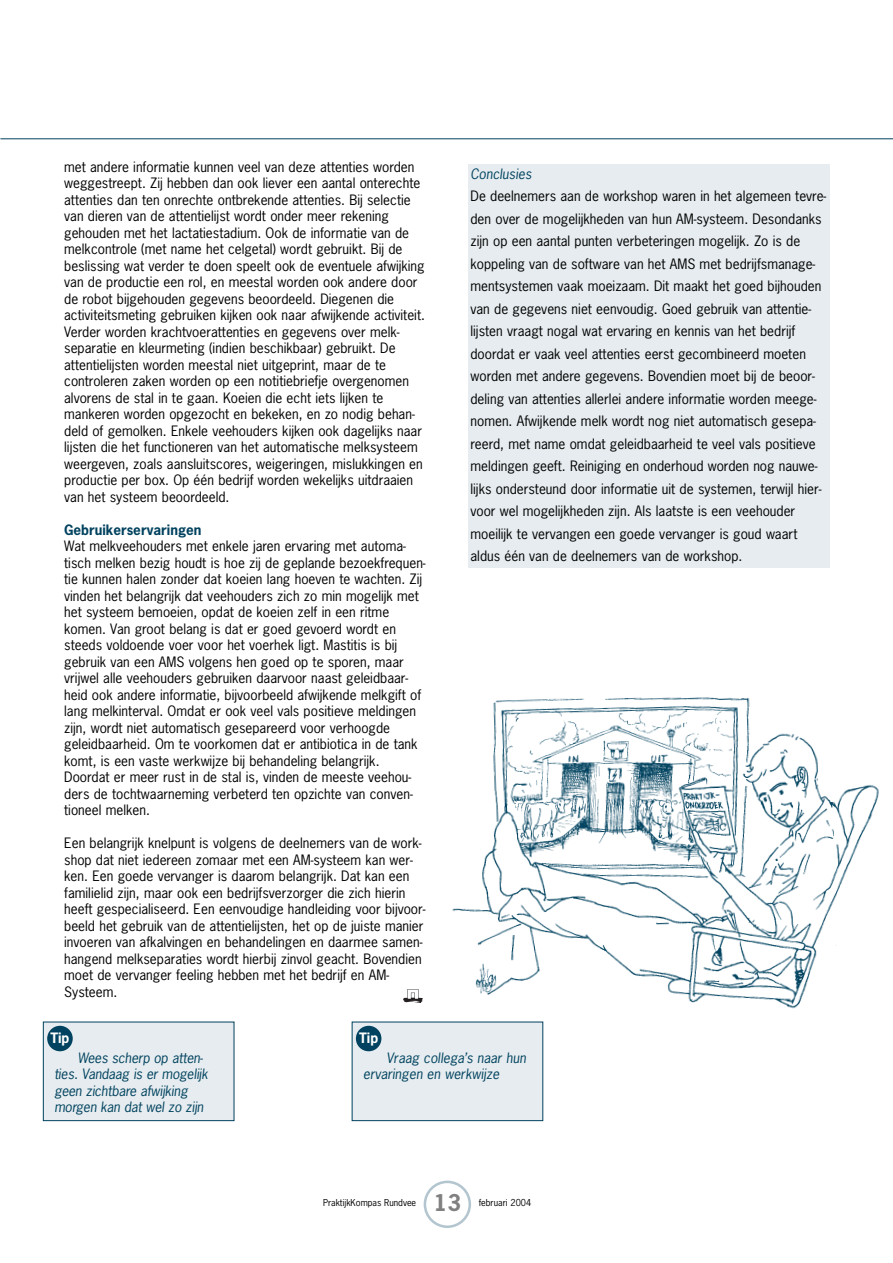
<style>
.page{position:relative;width:893px;height:1263px;background:#fff}
.page>*{position:absolute;margin:0;border:0;box-sizing:border-box;transform-origin:0 0}
.t1{font:700 21.75px "News Gothic";color:#808080}
.t2{font:13.5px/16.5px "News Gothic";color:#000}
.t3{font:13.5px/16.5px "News Gothic";letter-spacing:-.01em;color:#00425f}
.t4{font:700 13.5px "News Gothic";color:#00425f}
.t5{font:700 13.5px "News Gothic";color:#fff}
.t6{font:9px "News Gothic";color:#000}
</style>
<div class="page">
<hr style="left:0;top:138px;width:892px;height:1px;background:#00425f">
<svg style="left:403px;top:989px;width:20px;height:14px"></svg>
<svg style="left:423px;top:1181px;width:48px;height:47px"></svg>
<div style="left:468px;top:164px;width:362px;height:404px;background:#e6ecef"></div>
<div style="left:43px;top:1022px;width:191px;height:99px;background:#e6ecef"></div>
<div style="left:43px;top:1022px;width:191px;height:99px;border:1px solid #00425f"></div>
<div style="left:47px;top:1026px;width:26px;height:25px;background:#00425f;border-radius:50%"></div>
<div style="left:352px;top:1022px;width:191px;height:99px;background:#e6ecef"></div>
<div style="left:352px;top:1022px;width:191px;height:99px;border:1px solid #00425f"></div>
<div style="left:356px;top:1026px;width:25px;height:25px;background:#00425f;border-radius:50%"></div>
<img style="left:426px;top:697px;width:453px;height:347px">
<p class="t2" style="left:64px;top:160px;width:362px">met andere informatie kunnen veel van deze attenties worden weggestreept. Zij hebben dan ook liever een aantal onterechte attenties dan ten onrechte ontbrekende attenties. Bij selectie van dieren van de attentielijst wordt onder meer rekening gehouden met het lactatiestadium. Ook de informatie van de melkcontrole (met name het celgetal) wordt gebruikt. Bij de beslissing wat verder te doen speelt ook de eventuele afwijking van de productie een rol, en meestal worden ook andere door de robot bijgehouden gegevens beoordeeld. Diegenen die activiteitsmeting gebruiken kijken ook naar afwijkende activiteit.<br>Verder worden krachtvoerattenties en gegevens over melk&shy;separatie en kleurmeting (indien beschikbaar) gebruikt. De attentielijsten worden meestal niet uitgeprint, maar de te controleren zaken worden op een notitiebriefje overgenomen alvorens de stal in te gaan. Koeien die echt iets lijken te mankeren worden opgezocht en bekeken, en zo nodig behan&shy;deld of gemolken. Enkele veehouders kijken ook dagelijks naar lijsten die het functioneren van het automatische melksysteem weergeven, zoals aansluitscores, weigeringen, mislukkingen en productie per box. Op één bedrijf worden wekelijks uitdraaien van het systeem beoordeeld.</p>
<p class="t4" style="left:64px;top:524px;width:139px">Gebruikerservaringen</p>
<p class="t2" style="left:64px;top:539px;width:363px">Wat melkveehouders met enkele jaren ervaring met automa&shy;tisch melken bezig houdt is hoe zij de geplande bezoekfrequen&shy;tie kunnen halen zonder dat koeien lang hoeven te wachten. Zij vinden het belangrijk dat veehouders zich zo min mogelijk met het systeem bemoeien, opdat de koeien zelf in een ritme komen. Van groot belang is dat er goed gevoerd wordt en steeds voldoende voer voor het voerhek ligt. Mastitis is bij gebruik van een AMS volgens hen goed op te sporen, maar vrijwel alle veehouders gebruiken daarvoor naast geleidbaar&shy;heid ook andere informatie, bijvoorbeeld afwijkende melkgift of lang melkinterval. Omdat er ook veel vals positieve meldingen zijn, wordt niet automatisch gesepareerd voor verhoogde geleidbaarheid. Om te voorkomen dat er antibiotica in de tank komt, is een vaste werkwijze bij behandeling belangrijk.<br>Doordat er meer rust in de stal is, vinden de meeste veehou&shy;ders de tochtwaarneming verbeterd ten opzichte van conven&shy;tioneel melken.</p>
<p class="t2" style="left:64px;top:836px;width:363px">Een belangrijk knelpunt is volgens de deelnemers van de work&shy;shop dat niet iedereen zomaar met een AM-systeem kan wer&shy;ken. Een goede vervanger is daarom belangrijk. Dat kan een familielid zijn, maar ook een bedrijfsverzorger die zich hierin heeft gespecialiseerd. Een eenvoudige handleiding voor bijvoor&shy;beeld het gebruik van de attentielijsten, het op de juiste manier invoeren van afkalvingen en behandelingen en daarmee samen&shy;hangend melkseparaties wordt hierbij zinvol geacht. Bovendien moet de vervanger feeling hebben met het bedrijf en AM-Systeem.</p>
<p class="t5" style="left:50px;top:1033px;width:21px">Tip</p>
<p class="t5" style="left:359px;top:1033px;width:21px">Tip</p>
<p class="t3" style="left:470px;top:167px;width:64px">Conclusies</p>
<p class="t2" style="left:470px;top:186px;width:357px;line-height:22.5px">De deelnemers aan de workshop waren in het algemeen tevre&shy;den over de mogelijkheden van hun AM-systeem. Desondanks zijn op een aantal punten verbeteringen mogelijk. Zo is de koppeling van de software van het AMS met bedrijfsmanage&shy;mentsystemen vaak moeizaam. Dit maakt het goed bijhouden van de gegevens niet eenvoudig. Goed gebruik van attentie&shy;lijsten vraagt nogal wat ervaring en kennis van het bedrijf doordat er vaak veel attenties eerst gecombineerd moeten worden met andere gegevens. Bovendien moet bij de beoor&shy;deling van attenties allerlei andere informatie worden meege&shy;nomen. Afwijkende melk wordt nog niet automatisch gesepa&shy;reerd, met name omdat geleidbaarheid te veel vals positieve meldingen geeft. Reiniging en onderhoud worden nog nauwe&shy;lijks ondersteund door informatie uit de systemen, terwijl hier&shy;voor wel mogelijkheden zijn. Als laatste is een veehouder moeilijk te vervangen een goede vervanger is goud waart aldus één van de deelnemers van de workshop.</p>
<p class="t3" style="left:54px;top:1051px;width:157px;text-indent:23px">Wees scherp op atten&shy;ties. Vandaag is er mogelijk geen zichtbare afwijking morgen kan dat wel zo zijn</p>
<p class="t3" style="left:363px;top:1051px;width:166px;text-indent:23px">Vraag collega’s naar hun ervaringen en werkwijze</p>
<h1 class="t1" style="left:434px;top:1194px;width:29px">13</h1>
<p class="t6" style="left:323px;top:1199px;width:95px">PraktijkKompas Rundvee</p>
<p class="t6" style="left:478px;top:1199px;width:54px">februari 2004</p>
</div>
